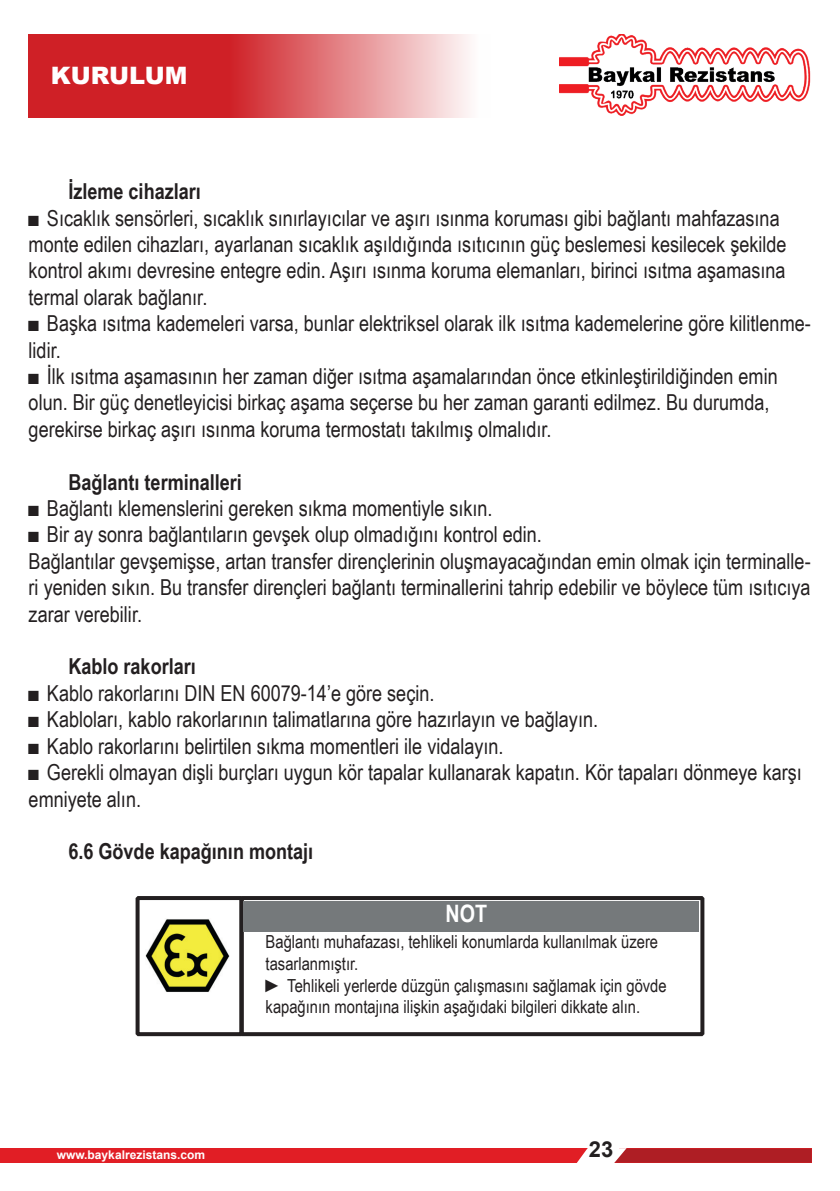
<style>
.page{position:relative;width:840px;height:1191px;background:#fff}
.page>*{position:absolute;margin:0;border:0;box-sizing:border-box;transform-origin:0 0}
.t1{font:900 24px "Arial";color:#fff}
.t2{font:700 24px "Arial Narrow";color:#fff}
.t3{font:22px/26.4px "Arial Narrow";color:#231f20}
.t4{font:700 22px "Arial Narrow";color:#231f20}
.t5{font:700 22px "Arial";color:#231f20}
.t6{font:18px/21.6px "Arial Narrow";color:#231f20}
.t7{font:700 12px "Arial";color:#fff}
</style>
<div class="page">
<div style="left:0;top:1148px;width:811px;height:14px;background:#e11e25"></div>
<svg style="left:576px;top:1148px;width:235px;height:15px;background:#bf4247"></svg>
<img style="left:559px;top:34px;width:252px;height:82px">
<svg style="left:28px;top:34px;width:441px;height:83px;background:#da575c"></svg>
<img style="left:146px;top:919px;width:83px;height:73px">
<div style="left:135px;top:896px;width:108px;height:140px;border:4px solid #231f20"></div>
<div style="left:239px;top:896px;width:465px;height:140px;border:4px solid #231f20"></div>
<div style="left:243px;top:901px;width:456px;height:30px;background:#75797b"></div>
<p class="t1" style="left:51px;top:58px;width:138px">KURULUM</p>
<p class="t4" style="left:68px;top:175px;width:134px">İzleme cihazları</p>
<p class="t3" style="left:29px;top:204px;width:759px">■ Sıcaklık sensörleri, sıcaklık sınırlayıcılar ve aşırı ısınma koruması gibi bağlantı mahfazasına monte edilen cihazları, ayarlanan sıcaklık aşıldığında ısıtıcının güç beslemesi kesilecek şekilde kontrol akımı devresine entegre edin. Aşırı ısınma koruma elemanları, birinci ısıtma aşamasına termal olarak bağlanır.</p>
<p class="t3" style="left:29px;top:309px;width:783px">■ Başka ısıtma kademeleri varsa, bunlar elektriksel olarak ilk ısıtma kademelerine göre kilitlenme&shy;lidir.</p>
<p class="t3" style="left:29px;top:362px;width:750px">■ İlk ısıtma aşamasının her zaman diğer ısıtma aşamalarından önce etkinleştirildiğinden emin olun. Bir güç denetleyicisi birkaç aşama seçerse bu her zaman garanti edilmez. Bu durumda, gerekirse birkaç aşırı ısınma koruma termostatı takılmış olmalıdır.</p>
<p class="t4" style="left:68px;top:465px;width:175px">Bağlantı terminalleri</p>
<p class="t3" style="left:29px;top:494px;width:465px">■ Bağlantı klemenslerini gereken sıkma momentiyle sıkın.</p>
<p class="t3" style="left:29px;top:520px;width:783px">■ Bir ay sonra bağlantıların gevşek olup olmadığını kontrol edin.<br>Bağlantılar gevşemişse, artan transfer dirençlerinin oluşmayacağından emin olmak için terminalle&shy;ri yeniden sıkın. Bu transfer dirençleri bağlantı terminallerini tahrip edebilir ve böylece tüm ısıtıcıya zarar verebilir.</p>
<p class="t4" style="left:68px;top:650px;width:129px">Kablo rakorları</p>
<p class="t3" style="left:29px;top:679px;width:407px">■ Kablo rakorlarını DIN EN 60079-14’e göre seçin.</p>
<p class="t3" style="left:29px;top:705px;width:570px">■ Kabloları, kablo rakorlarının talimatlarına göre hazırlayın ve bağlayın.</p>
<p class="t3" style="left:29px;top:732px;width:476px">■ Kablo rakorlarını belirtilen sıkma momentleri ile vidalayın.</p>
<p class="t3" style="left:29px;top:758px;width:774px">■ Gerekli olmayan dişli burçları uygun kör tapalar kullanarak kapatın. Kör tapaları dönmeye karşı emniyete alın.</p>
<p class="t4" style="left:68px;top:835px;width:246px">6.6 Gövde kapağının montajı</p>
<p class="t2" style="left:445px;top:895px;width:43px">NOT</p>
<p class="t6" style="left:265px;top:930px;width:402px">Bağlantı muhafazası, tehlikeli konumlarda kullanılmak üzere tasarlanmıştır.<br>► Tehlikeli yerlerde düzgün çalışmasını sağlamak için gövde kapağının montajına ilişkin aşağıdaki bilgileri dikkate alın.</p>
<p class="t7" style="left:57px;top:1146px;width:150px">www.baykalrezistans.com</p>
<p class="t5" style="left:588px;top:1134px;width:26px">23</p>
</div>
